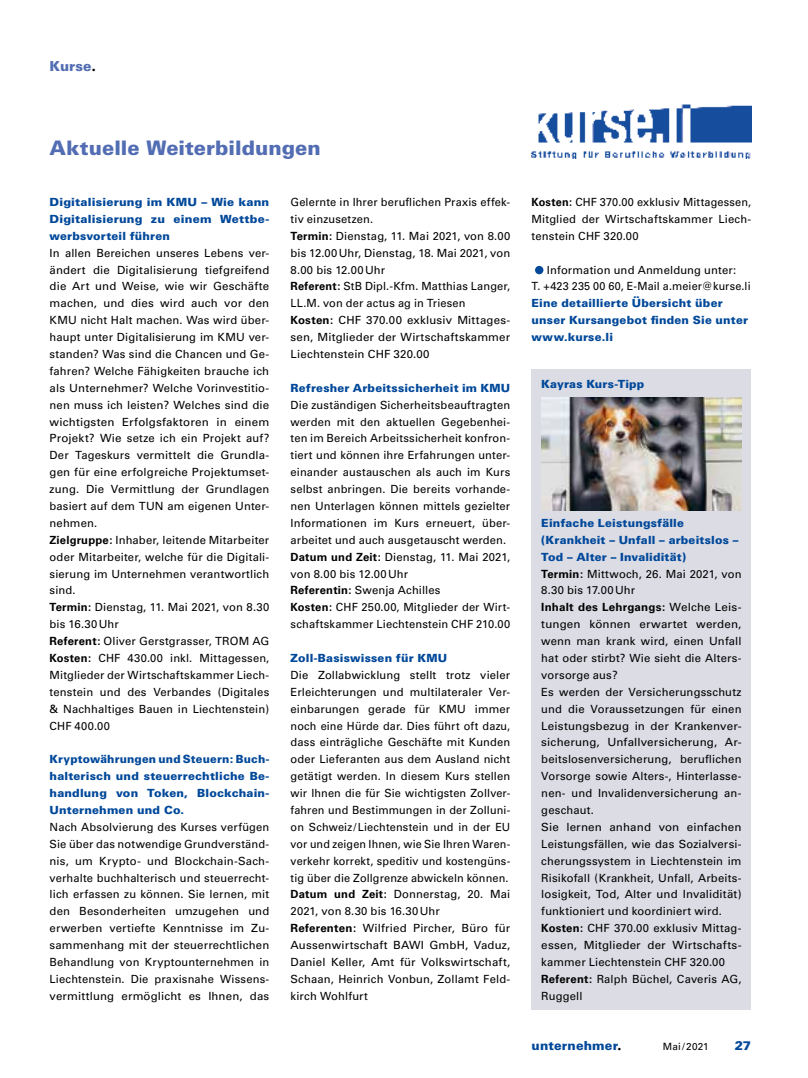
<style>
.page{position:relative;width:808px;height:1078px;background:#fff}
.page>*{position:absolute;margin:0;border:0;box-sizing:border-box;transform-origin:0 0}
.t1{font:800 50px "Futura BT";color:#00489a}
.t2{font:900 20px "Univers";color:#526db3}
.t3{font:900 13.75px "Univers";letter-spacing:.005em;color:#526db3}
.t4{font:900 12.5px "Univers";letter-spacing:.01em;color:#00489a}
.t5{font:11.25px/16.9px "Univers";letter-spacing:.01em;color:#000}
.t6{font:900 11.25px/16.9px "Univers";letter-spacing:.015em;color:#00489a;text-align:justify}
.t7{font:10px "Univers";letter-spacing:.015em;color:#000}
.s1{font-family:"Futura BT";font-weight:800;font-size:15.12px;color:#000}
.s2{font-weight:700}
.s3{font-weight:900;color:#00489a}
.s4{font-family:"Futura";font-weight:800;font-size:13.75px;color:#000}
</style>
<div class="page">
<div style="left:531px;top:369px;width:220px;height:640px;background:#dbdce4"></div>
<img style="left:541px;top:397px;width:200px;height:113px">
<img style="left:531px;top:104px;width:220px;height:55px">
<p class="t3" style="left:50px;top:57px;width:48px">Kurse<span class="s1">.</span></p>
<h2 class="t2" style="left:50px;top:136px;width:273px">Aktuelle Weiterbildungen</h2>
<p class="t6" style="left:50px;top:193px;width:221px">Digitalisierung im KMU – Wie kann Digitalisierung zu einem Wettbe&shy;werbsvorteil führen</p>
<p class="t5" style="left:50px;top:244px;width:221px">In allen Bereichen unseres Lebens ver&shy;ändert die Digitalisierung tiefgreifend die Art und Weise, wie wir Geschäfte machen, und dies wird auch vor den KMU nicht Halt machen. Was wird über&shy;haupt unter Digitalisierung im KMU ver&shy;standen? Was sind die Chancen und Ge&shy;fahren? Welche Fähigkeiten brauche ich als Unternehmer? Welche Vorinvestitio&shy;nen muss ich leisten? Welches sind die wichtigsten Erfolgsfaktoren in einem Projekt? Wie setze ich ein Projekt auf?<br>Der Tageskurs vermittelt die Grundla&shy;gen für eine erfolgreiche Projektumset&shy;zung. Die Vermittlung der Grundlagen basiert auf dem TUN am eigenen Unter&shy;nehmen.<br><span class="s2">Zielgruppe:</span> Inhaber, leitende Mitarbeiter oder Mitarbeiter, welche für die Digitali&shy;sierung im Unternehmen verantwortlich sind.<br><span class="s2">Termin:</span> Dienstag, 11. Mai 2021, von 8.30 bis 16.30Uhr<br><span class="s2">Referent:</span> Oliver Gerstgrasser, TROM AG <span class="s2">Kosten:</span> CHF 430.00 inkl. Mittagessen, Mitglieder der Wirtschaftskammer Liech&shy;tenstein und des Verbandes (Digitales &amp; Nachhaltiges Bauen in Liechtenstein)<br>CHF 400.00</p>
<p class="t6" style="left:50px;top:750px;width:221px">Kryptowährungen und Steuern: Buch&shy;halterisch und steuerrechtliche Be&shy;handlung von Token, Blockchain-Unternehmen und Co.</p>
<p class="t5" style="left:50px;top:818px;width:221px;text-align:justify">Nach Absolvierung des Kurses verfügen Sie über das notwendige Grundverständ&shy;nis, um Krypto- und Blockchain-Sach&shy;verhalte buchhalterisch und steuerrecht&shy;lich erfassen zu können. Sie lernen, mit den Besonderheiten umzugehen und erwerben vertiefte Kenntnisse im Zu&shy;sammenhang mit der steuerrechtlichen Behandlung von Kryptounternehmen in Liechtenstein. Die praxisnahe Wissens&shy;vermittlung ermöglicht es Ihnen, das</p>
<p class="t5" style="left:291px;top:194px;width:221px">Gelernte in Ihrer beruflichen Praxis effek&shy;tiv einzusetzen.<br><span class="s2">Termin:</span> Dienstag, 11. Mai 2021, von 8.00 bis 12.00Uhr, Dienstag, 18. Mai 2021, von 8.00 bis 12.00Uhr<br><span class="s2">Referent:</span> StB Dipl.-Kfm. Matthias Langer, LL.M. von der actus ag in Triesen <span class="s2">Kosten:</span> CHF 370.00 exklusiv Mittages&shy;sen, Mitglieder der Wirtschaftskammer Liechtenstein CHF 320.00</p>
<p class="t6" style="left:291px;top:379px;width:221px">Refresher Arbeitssicherheit im KMU</p>
<p class="t5" style="left:291px;top:396px;width:221px">Die zuständigen Sicherheitsbeauftragten werden mit den aktuellen Gegebenhei&shy;ten im Bereich Arbeitssicherheit konfron&shy;tiert und können ihre Erfahrungen unter&shy;einander austauschen als auch im Kurs selbst anbringen. Die bereits vorhande&shy;nen Unterlagen können mittels gezielter Informationen im Kurs erneuert, über&shy;arbeitet und auch ausgetauscht werden.<br><span class="s2">Datum und Zeit:</span> Dienstag, 11. Mai 2021, von 8.00 bis 12.00Uhr<br><span class="s2">Referentin:</span> Swenja Achilles<br><span class="s2">Kosten:</span> CHF 250.00, Mitglieder der Wirt&shy;schaftskammer Liechtenstein CHF 210.00</p>
<p class="t6" style="left:291px;top:649px;width:158px">Zoll-Basiswissen für KMU</p>
<p class="t5" style="left:291px;top:666px;width:221px">Die Zollabwicklung stellt trotz vieler Erleichterungen und multilateraler Ver&shy;einbarungen gerade für KMU immer noch eine Hürde dar. Dies führt oft dazu, dass einträgliche Geschäfte mit Kunden oder Lieferanten aus dem Ausland nicht getätigt werden. In diesem Kurs stellen wir Ihnen die für Sie wichtigsten Zollver&shy;fahren und Bestimmungen in der Zolluni&shy;on Schweiz /Liechtenstein und in der EU vor und zeigen Ihnen, wie Sie Ihren Waren&shy;verkehr korrekt, speditiv und kostengüns&shy;tig über die Zollgrenze abwickeln können.<br><span class="s2">Datum und Zeit:</span> Donnerstag, 20. Mai 2021, von 8.30 bis 16.30Uhr<br><span class="s2">Referenten:</span> Wilfried Pircher, Büro für Aussenwirtschaft BAWI GmbH, Vaduz, Daniel Keller, Amt für Volkswirtschaft, Schaan, Heinrich Vonbun, Zollamt Feld&shy;kirch Wohlfurt</p>
<p class="t5" style="left:531px;top:194px;width:221px;text-align:justify"><span class="s2">Kosten:</span> CHF 370.00 exklusiv Mittagessen, Mitglied der Wirtschaftskammer Liech&shy;tenstein CHF 320.00</p>
<h1 class="t1" style="left:531px;top:225px;width:17px">.</h1>
<p class="t5" style="left:531px;top:261px;width:221px;text-align:center">Information und Anmeldung unter:<br>T. +423 235 00 60, E-Mail a.meier@kurse.li</p>
<p class="t6" style="left:531px;top:295px;width:218px;text-align:left">Eine detaillierte Übersicht über unser Kursangebot finden Sie unter www.kurse.li</p>
<p class="t6" style="left:541px;top:375px;width:105px">Kayras Kurs-Tipp</p>
<p class="t5" style="left:541px;top:514px;width:202px"><span class="s3">Einfache Leistungsfälle (Krankheit – Unfall – arbeitslos –<br>Tod – Alter – Invalidität)<br></span><span class="s2">Termin:</span> Mittwoch, 26. Mai 2021, von<br>8.30 bis 17.00Uhr<br><span class="s2">Inhalt des Lehrgangs:</span> Welche Leis&shy;tungen können erwartet werden, wenn man krank wird, einen Unfall hat oder stirbt? Wie sieht die Alters&shy;vorsorge aus?<br>Es werden der Versicherungsschutz und die Voraussetzungen für einen<br>Leistungsbezug in der Krankenver&shy;sicherung, Unfallversicherung, Ar&shy;beitslosenversicherung, beruflichen<br>Vorsorge sowie Alters-, Hinterlasse&shy;nen- und Invalidenversicherung an&shy;geschaut.<br>Sie lernen anhand von einfachen<br>Leistungsfällen, wie das Sozialversi&shy;cherungssystem in Liechtenstein im<br>Risikofall (Krankheit, Unfall, Arbeits&shy;losigkeit, Tod, Alter und Invalidität) funktioniert und koordiniert wird.<br><span class="s2">Kosten:</span> CHF 370.00 exklusiv Mittag&shy;essen, Mitglieder der Wirtschafts&shy;kammer Liechtenstein CHF 320.00<br><span class="s2">Referent:</span> Ralph Büchel, Caveris AG,<br>Ruggell</p>
<p class="t4" style="left:532px;top:1037px;width:91px">unternehmer<span class="s4">.</span></p>
<p class="t7" style="left:663px;top:1040px;width:47px">Mai/2021</p>
<p class="t4" style="left:735px;top:1037px;width:18px">27</p>
</div>
